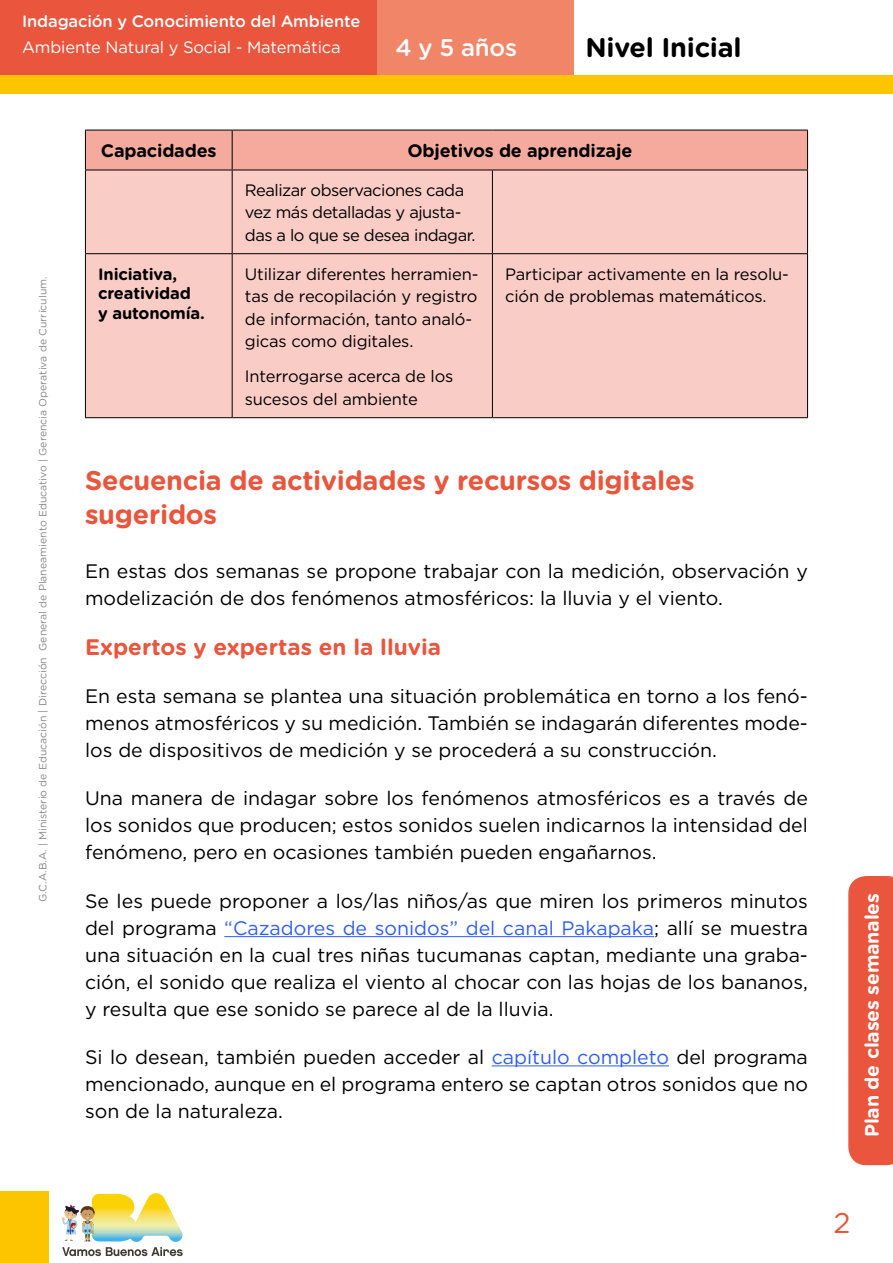
<style>
.page{position:relative;width:893px;height:1263px;background:#fff}
.page>*{position:absolute;margin:0;border:0;box-sizing:border-box;transform-origin:0 0}
.t1{font:28.5px "Gotham Rounded";color:#ea553d}
.t2{font:700 27px/34.5px "Gotham Rounded";letter-spacing:-.01em;color:#ea553d}
.t3{font:700 27px "Gotham Rounded";letter-spacing:-.01em;color:#000}
.t4{font:500 24px "Gotham Rounded";color:#fff}
.t5{font:700 22.5px "Gotham Rounded";color:#ea553d}
.t6{font:19.5px/27px "Gotham";color:#000;text-align:justify}
.t7{font:700 19.5px "Gotham Rounded";letter-spacing:-.01em;color:#fff}
.t8{font:700 18px "Gotham Rounded";letter-spacing:-.01em;color:#000}
.t9{font:16.5px/22.5px "Gotham";letter-spacing:-.01em;color:#000}
.t10{font:16.5px/22.5px "Gotham";letter-spacing:-.03em;color:#000}
.t11{font:500 16.5px "Gotham Rounded";letter-spacing:-.01em;color:#fff}
.t12{font:16.5px "Gotham Rounded";letter-spacing:-.01em;color:#fff}
.t13{font:700 16.5px/19.5px "Gotham Rounded";letter-spacing:-.01em;color:#000}
.t14{font:10.5px "Gotham Rounded";color:#878787}
.s1{color:#305cff}
</style>
<div class="page">
<div style="left:0;top:0;width:378px;height:75px;background:#ea553d"></div>
<div style="left:378px;top:0;width:196px;height:75px;background:#f18568"></div>
<div style="left:0;top:1191px;width:48px;height:72px;background:#fdc500"></div>
<svg style="left:61px;top:1193px;width:122px;height:63px"></svg>
<div style="left:0;top:75px;width:893px;height:19px;background:#fdc500"></div>
<svg style="left:848px;top:876px;width:45px;height:289px;background:#ea5a43"></svg>
<hr style="left:224px;top:936px;width:430px;height:1px;background:#305cff">
<hr style="left:492px;top:1065px;width:177px;height:1px;background:#305cff">
<div style="left:86px;top:131px;width:721px;height:39px;background:#f5aa9e"></div>
<div style="left:86px;top:171px;width:721px;height:246px;background:#f9ccc5"></div>
<hr style="left:85px;top:130px;width:147px;height:1px;background:#000">
<hr style="left:85px;top:130px;width:1px;height:40px;background:#000">
<hr style="left:232px;top:130px;width:260px;height:1px;background:#000">
<hr style="left:232px;top:130px;width:1px;height:40px;background:#000">
<hr style="left:492px;top:130px;width:316px;height:1px;background:#000">
<hr style="left:807px;top:130px;width:1px;height:40px;background:#000">
<hr style="left:85px;top:170px;width:147px;height:1px;background:#000">
<hr style="left:85px;top:170px;width:1px;height:83px;background:#000">
<hr style="left:232px;top:170px;width:260px;height:1px;background:#000">
<hr style="left:232px;top:170px;width:1px;height:83px;background:#000">
<hr style="left:492px;top:170px;width:316px;height:1px;background:#000">
<hr style="left:492px;top:170px;width:1px;height:83px;background:#000">
<hr style="left:807px;top:170px;width:1px;height:83px;background:#000">
<hr style="left:85px;top:253px;width:147px;height:1px;background:#000">
<hr style="left:85px;top:254px;width:1px;height:163px;background:#000">
<hr style="left:232px;top:253px;width:260px;height:1px;background:#000">
<hr style="left:232px;top:254px;width:1px;height:163px;background:#000">
<hr style="left:492px;top:253px;width:316px;height:1px;background:#000">
<hr style="left:492px;top:254px;width:1px;height:163px;background:#000">
<hr style="left:807px;top:254px;width:1px;height:163px;background:#000">
<hr style="left:85px;top:417px;width:147px;height:1px;background:#000">
<hr style="left:232px;top:417px;width:260px;height:1px;background:#000">
<hr style="left:492px;top:417px;width:316px;height:1px;background:#000">
<p class="t11" style="left:22px;top:10px;width:340px">Indagación y Conocimiento del Ambiente</p>
<p class="t12" style="left:22px;top:36px;width:320px">Ambiente Natural y Social - Matemática</p>
<p class="t4" style="left:395px;top:31px;width:123px">4 y 5 años</p>
<h2 class="t3" style="left:585px;top:28px;width:158px">Nivel Inicial</h2>
<p class="t14" style="left:35px;top:902px;width:627px;rotate:-90deg">G.C.A.B.A. | Ministerio de Educación | Dirección General de Planeamiento Educativo | Gerencia Operativa de Currículum.</p>
<p class="t8" style="left:101px;top:138px;width:117px">Capacidades</p>
<p class="t8" style="left:407px;top:138px;width:227px">Objetivos de aprendizaje</p>
<p class="t10" style="left:245px;top:178px;width:232px">Realizar observaciones cada vez más detalladas y ajusta&shy;das a lo que se desea indagar.</p>
<p class="t13" style="left:98px;top:263px;width:108px">Iniciativa, creatividad<br>y autonomía.</p>
<p class="t9" style="left:245px;top:262px;width:235px">Utilizar diferentes herramien&shy;tas de recopilación y registro de información, tanto analó&shy;gicas como digitales.</p>
<p class="t9" style="left:245px;top:365px;width:210px">Interrogarse acerca de los sucesos del ambiente</p>
<p class="t9" style="left:505px;top:262px;width:285px">Participar activamente en la resolu&shy;ción de problemas matemáticos.</p>
<h2 class="t2" style="left:85px;top:462px;width:611px">Secuencia de actividades y recursos digitales sugeridos</h2>
<p class="t6" style="left:85px;top:557px;width:724px">En estas dos semanas se propone trabajar con la medición, observación y modelización de dos fenómenos atmosféricos: la lluvia y el viento.</p>
<p class="t5" style="left:85px;top:630px;width:358px">Expertos y expertas en la lluvia</p>
<p class="t6" style="left:85px;top:682px;width:724px">En esta semana se plantea una situación problemática en torno a los fenó&shy;menos atmosféricos y su medición. También se indagarán diferentes mode&shy;los de dispositivos de medición y se procederá a su construcción.</p>
<p class="t6" style="left:85px;top:784px;width:724px">Una manera de indagar sobre los fenómenos atmosféricos es a través de los sonidos que producen; estos sonidos suelen indicarnos la intensidad del fenómeno, pero en ocasiones también pueden engañarnos.</p>
<p class="t6" style="left:85px;top:887px;width:724px">Se les puede proponer a los/las niños/as que miren los primeros minutos del programa <span class="s1">“Cazadores de sonidos” del canal Pakapaka</span>; allí se muestra una situación en la cual tres niñas tucumanas captan, mediante una graba&shy;ción, el sonido que realiza el viento al chocar con las hojas de los bananos, y resulta que ese sonido se parece al de la lluvia.</p>
<p class="t6" style="left:85px;top:1043px;width:724px">Si lo desean, también pueden acceder al <span class="s1">capítulo completo</span> del programa mencionado, aunque en el programa entero se captan otros sonidos que no son de la naturaleza.</p>
<p class="t7" style="left:858px;top:1137px;width:246px;rotate:-90deg">Plan de clases semanales</p>
<h1 class="t1" style="left:833px;top:1203px;width:19px">2</h1>
</div>
